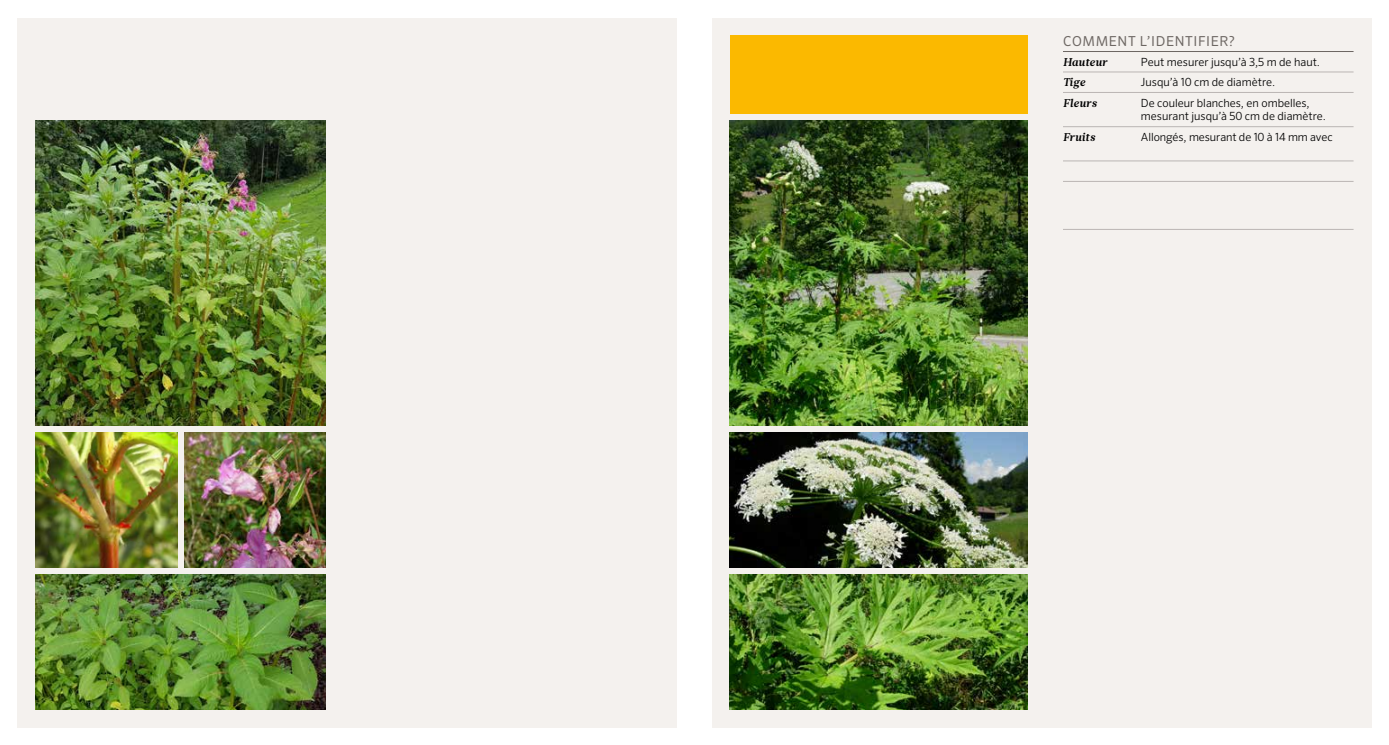
<style>
.page{position:relative;width:1389px;height:745px;background:#fff}
.page>*{position:absolute;margin:0;border:0;box-sizing:border-box;transform-origin:0 0}
.t1{font:13.75px "Sero OT";letter-spacing:.045em;color:#6d6763}
.t2{font:300 11.25px/13.8px "Sero OT";color:#000}
.t3{font:italic 700 11.25px "Glosa Text";letter-spacing:.025em;color:#000}
</style>
<div class="page">
<div style="left:18px;top:18px;width:659px;height:708px;background:#f4f1ee"></div>
<div style="left:712px;top:18px;width:659px;height:708px;background:#f4f1ee"></div>
<img style="left:35px;top:432px;width:142px;height:135px">
<img style="left:730px;top:432px;width:298px;height:135px">
<img style="left:730px;top:120px;width:298px;height:305px">
<img style="left:35px;top:120px;width:291px;height:305px">
<img style="left:184px;top:432px;width:142px;height:135px">
<img style="left:730px;top:574px;width:298px;height:135px">
<img style="left:35px;top:574px;width:291px;height:135px">
<div style="left:730px;top:35px;width:298px;height:78px;background:#fbb900"></div>
<hr style="left:1063px;top:72px;width:78px;height:1px;background:#bab5b3">
<hr style="left:1141px;top:72px;width:213px;height:1px;background:#bab5b3">
<hr style="left:1063px;top:92px;width:78px;height:1px;background:#bab5b3">
<hr style="left:1141px;top:92px;width:213px;height:1px;background:#bab5b3">
<hr style="left:1063px;top:126px;width:78px;height:1px;background:#bab5b3">
<hr style="left:1141px;top:126px;width:213px;height:1px;background:#bab5b3">
<hr style="left:1063px;top:161px;width:78px;height:1px;background:#bab5b3">
<hr style="left:1141px;top:161px;width:213px;height:1px;background:#bab5b3">
<hr style="left:1063px;top:181px;width:78px;height:1px;background:#bab5b3">
<hr style="left:1141px;top:181px;width:213px;height:1px;background:#bab5b3">
<hr style="left:1063px;top:229px;width:78px;height:1px;background:#bab5b3">
<hr style="left:1141px;top:229px;width:213px;height:1px;background:#bab5b3">
<hr style="left:1063px;top:51px;width:78px;height:1px;background:#6d6763">
<hr style="left:1141px;top:51px;width:213px;height:1px;background:#6d6763">
<p class="t1" style="left:1063px;top:33px;width:174px">COMMENT L’IDENTIFIER?</p>
<p class="t3" style="left:1063px;top:54px;width:46px">Hauteur</p>
<p class="t2" style="left:1141px;top:55px;width:181px">Peut mesurer jusqu’à 3,5 m de haut.</p>
<p class="t3" style="left:1063px;top:75px;width:24px">Tige</p>
<p class="t2" style="left:1141px;top:75px;width:136px">Jusqu’à 10 cm de diamètre.</p>
<p class="t3" style="left:1063px;top:95px;width:35px">Fleurs</p>
<p class="t2" style="left:1141px;top:95px;width:187px">De couleur blanches, en ombelles, mesurant jusqu’à 50 cm de diamètre.</p>
<p class="t3" style="left:1063px;top:129px;width:34px">Fruits</p>
<p class="t2" style="left:1141px;top:130px;width:193px">Allongés, mesurant de 10 à 14 mm avec</p>
</div>
